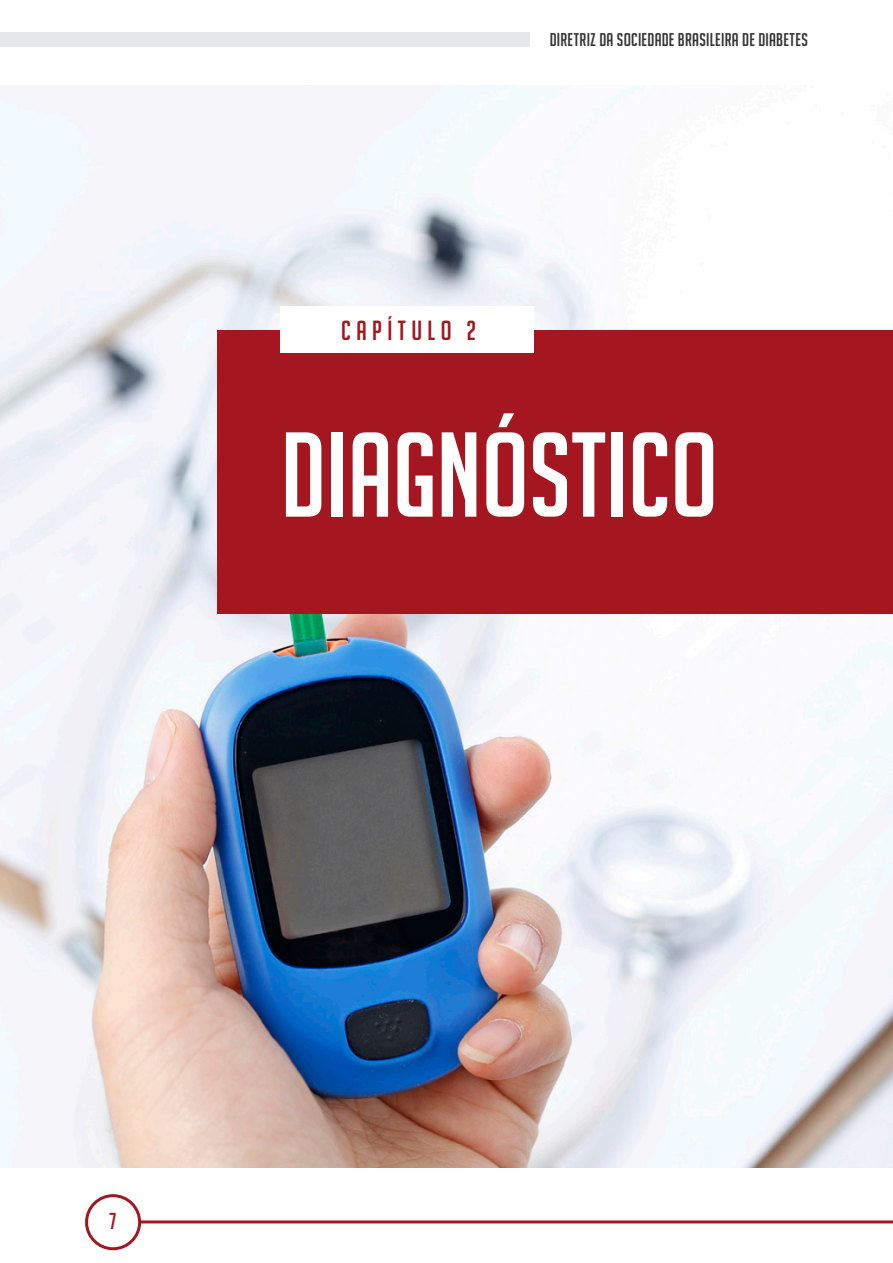
<style>
.page{position:relative;width:893px;height:1263px;background:#fff}
.page>*{position:absolute;margin:0;border:0;box-sizing:border-box;transform-origin:0 0}
._36_Auto_-_Left{font:117.45px "Big Noodle Titling";color:#fff}
._36_Auto_-_Left-2{font:27px "Big Noodle Titling";letter-spacing:.2em;color:#a41720}
.t1{font:22.5px "Big Noodle Titling";color:#a41720}
.t2{font:18px "Big Noodle Titling";letter-spacing:.015em;color:#000}
</style>
<div class="page">
<img style="left:0;top:85px;width:893px;height:1082px">
<hr style="left:121px;top:1220px;width:772px;height:3px;background:#a41720">
<div style="left:87px;top:1196px;width:53px;height:53px;background:#fff;border-radius:50%"></div>
<div style="left:85px;top:1194px;width:56px;height:56px;border:3px solid #a41720;border-radius:50%"></div>
<div style="left:218px;top:330px;width:675px;height:283px;background:#a41720"></div>
<div style="left:281px;top:306px;width:253px;height:46px;background:#fff"></div>
<div style="left:0;top:33px;width:530px;height:14px;background:#e6e7e8"></div>
<p class="t2" style="left:550px;top:30px;width:260px">DIRETRIZ DA SOCIEDADE BRASILEIRA DE DIABETES</p>
<p class="_36_Auto_-_Left-2" style="left:341px;top:316px;width:137px">CAPÍTULO 2</p>
<p class="_36_Auto_-_Left" style="left:281px;top:412px;width:439px">DIAGNÓSTICO</p>
<p class="t1" style="left:109px;top:1209px;width:8px">7</p>
</div>
